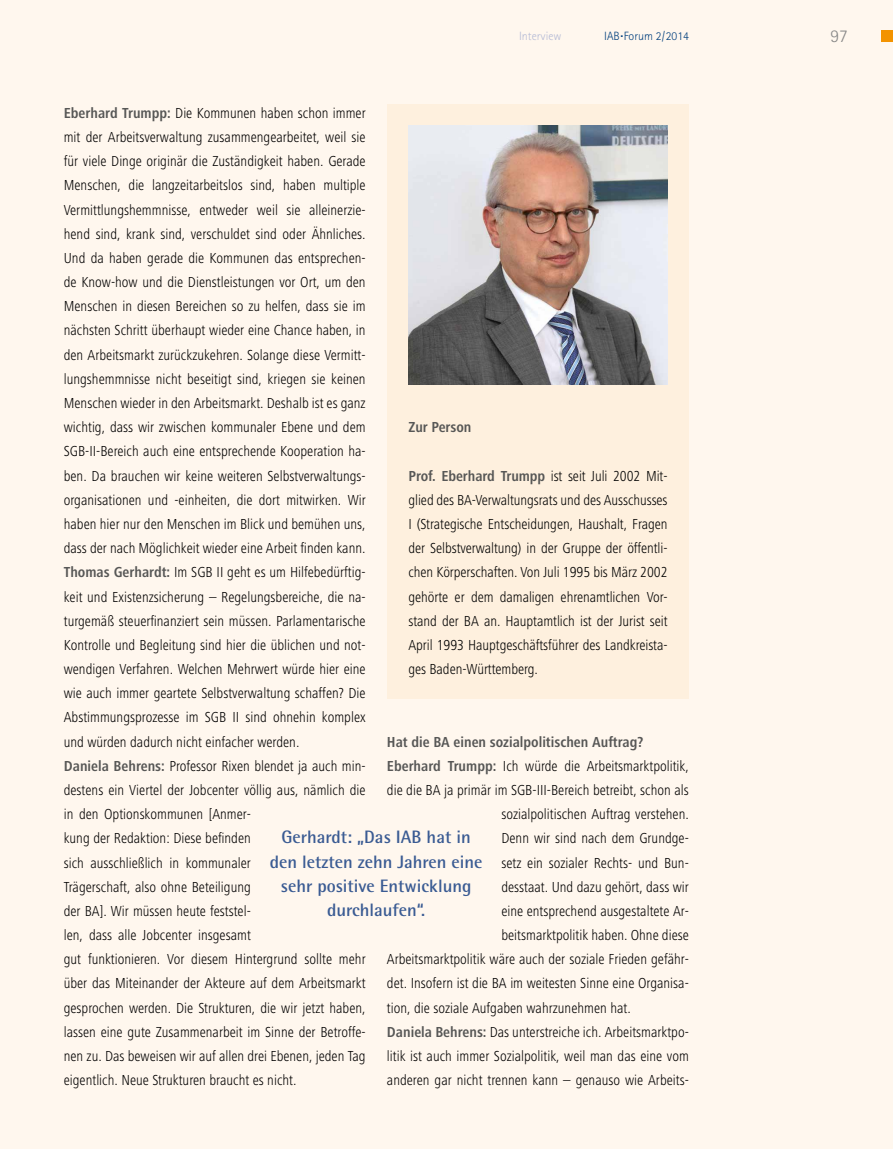
<style>
.page{position:relative;width:893px;height:1149px;background:#fff}
.page>*{position:absolute;margin:0;border:0;box-sizing:border-box;transform-origin:0 0}
.t1{font:700 18px/24.2px "Rotis Semi Sans";color:#3a5b93;text-align:center}
.t2{font:300 18px "Rotis Sans Serif";color:#878787}
.t3{font:300 condensed 15px/24.2px "Frutiger Next LT";color:#000}
.t4{font:700 condensed 15px "Frutiger Next LT";color:#575756}
.t5{font:300 12px "Rotis Sans Serif";color:#003f7d}
.t6{font:300 12px "Rotis Sans Serif";color:#b3b9d5}
.s1{font-weight:700;color:#575756}
</style>
<div class="page">
<div style="left:0;top:0;width:893px;height:1148px;background:#fff7ee"></div>
<div style="left:881px;top:30px;width:12px;height:12px;background:#f39300"></div>
<div style="left:387px;top:104px;width:302px;height:594px;background:#fef0de"></div>
<img style="left:408px;top:125px;width:260px;height:259px">
<p class="t6" style="left:519px;top:29px;width:44px">Interview</p>
<p class="t5" style="left:604px;top:29px;width:86px">IAB<sup>.</sup>Forum 2/2014</p>
<p class="t2" style="left:830px;top:26px;width:19px">97</p>
<p class="t3" style="left:64px;top:101px;width:303px"><span class="s1">Eberhard Trumpp:</span> Die Kommunen haben schon immer mit der Arbeitsverwaltung zusammengearbeitet, weil sie für viele Dinge originär die Zuständigkeit haben. Gerade Menschen, die langzeitarbeitslos sind, haben multiple Vermittlungshemmnisse, entweder weil sie alleinerzie&shy;hend sind, krank sind, verschuldet sind oder Ähnliches.<br>Und da haben gerade die Kommunen das entsprechen&shy;de Know-how und die Dienstleistungen vor Ort, um den Menschen in diesen Bereichen so zu helfen, dass sie im nächsten Schritt überhaupt wieder eine Chance haben, in den Arbeitsmarkt zurückzukehren. Solange diese Vermitt&shy;lungshemmnisse nicht beseitigt sind, kriegen sie keinen Menschen wieder in den Arbeitsmarkt. Deshalb ist es ganz wichtig, dass wir zwischen kommunaler Ebene und dem SGB-II-Bereich auch eine entsprechende Kooperation ha&shy;ben. Da brauchen wir keine weiteren Selbstverwaltungs&shy;organisationen und -einheiten, die dort mitwirken. Wir haben hier nur den Menschen im Blick und bemühen uns, dass der nach Möglichkeit wieder eine Arbeit finden kann.<br><span class="s1">Thomas Gerhardt:</span> Im SGB II geht es um Hilfebedürftig&shy;keit und Existenzsicherung – Regelungsbereiche, die na&shy;turgemäß steuerfinanziert sein müssen. Parlamentarische Kontrolle und Begleitung sind hier die üblichen und not&shy;wendigen Verfahren. Welchen Mehrwert würde hier eine wie auch immer geartete Selbstverwaltung schaffen? Die Abstimmungsprozesse im SGB II sind ohnehin komplex und würden dadurch nicht einfacher werden.<br><span class="s1">Daniela Behrens:</span> Professor Rixen blendet ja auch min&shy;destens ein Viertel der Jobcenter völlig aus, nämlich die in den Optionskommunen [Anmer-<br>kung der Redaktion: Diese befinden<br>sich ausschließlich in kommunaler<br>Trägerschaft, also ohne Beteiligung<br>der BA]. Wir müssen heute feststel-<br>len, dass alle Jobcenter insgesamt<br>gut funktionieren. Vor diesem Hintergrund sollte mehr über das Miteinander der Akteure auf dem Arbeitsmarkt gesprochen werden. Die Strukturen, die wir jetzt haben, lassen eine gute Zusammenarbeit im Sinne der Betroffe&shy;nen zu. Das beweisen wir auf allen drei Ebenen, jeden Tag eigentlich. Neue Strukturen braucht es nicht.</p>
<p class="t4" style="left:408px;top:419px;width:64px">Zur Person</p>
<p class="t3" style="left:408px;top:463px;width:261px;text-align:justify"><span class="s1">Prof. Eberhard Trumpp</span> ist seit Juli 2002 Mit&shy;glied des BA-Verwaltungsrats und des Ausschusses I (Strategische Entscheidungen, Haushalt, Fragen der Selbstverwaltung) in der Gruppe der öffentli&shy;chen Körperschaften. Von Juli 1995 bis März 2002 gehörte er dem damaligen ehrenamtlichen Vor&shy;stand der BA an. Hauptamtlich ist der Jurist seit April 1993 Hauptgeschäftsführer des Landkreista&shy;ges Baden-Württemberg.</p>
<p class="t4" style="left:387px;top:733px;width:258px">Hat die BA einen sozialpolitischen Auftrag?</p>
<p class="t3" style="left:387px;top:753px;width:303px"><span class="s1">Eberhard Trumpp:</span> Ich würde die Arbeitsmarktpolitik,</p>
<p class="t3" style="left:387px;top:777px;width:303px">die die BA ja primär im SGB-III-Bereich betreibt, schon als</p>
<p class="t3" style="left:501px;top:802px;width:189px">sozialpolitischen Auftrag verstehen.</p>
<p class="t3" style="left:501px;top:826px;width:189px">Denn wir sind nach dem Grundge-</p>
<p class="t3" style="left:501px;top:850px;width:189px">setz ein sozialer Rechts- und Bun-</p>
<p class="t3" style="left:501px;top:874px;width:189px">desstaat. Und dazu gehört, dass wir</p>
<p class="t3" style="left:501px;top:898px;width:189px">eine entsprechend ausgestaltete Ar-</p>
<p class="t3" style="left:501px;top:922px;width:189px">beitsmarktpolitik haben. Ohne diese</p>
<p class="t3" style="left:387px;top:947px;width:303px">Arbeitsmarktpolitik wäre auch der soziale Frieden gefähr-</p>
<p class="t3" style="left:387px;top:971px;width:303px">det. Insofern ist die BA im weitesten Sinne eine Organisa-</p>
<p class="t3" style="left:387px;top:995px;width:245px">tion, die soziale Aufgaben wahrzunehmen hat.</p>
<p class="t3" style="left:387px;top:1019px;width:303px"><span class="s1">Daniela Behrens:</span> Das unterstreiche ich. Arbeitsmarktpo-</p>
<p class="t3" style="left:387px;top:1043px;width:303px">litik ist auch immer Sozialpolitik, weil man das eine vom</p>
<p class="t3" style="left:387px;top:1067px;width:303px">anderen gar nicht trennen kann – genauso wie Arbeits-</p>
<p class="t1" style="left:270px;top:824px;width:214px">Gerhardt: „Das IAB hat in den letzten zehn Jahren eine sehr positive Entwicklung durchlaufen“.</p>
</div>
